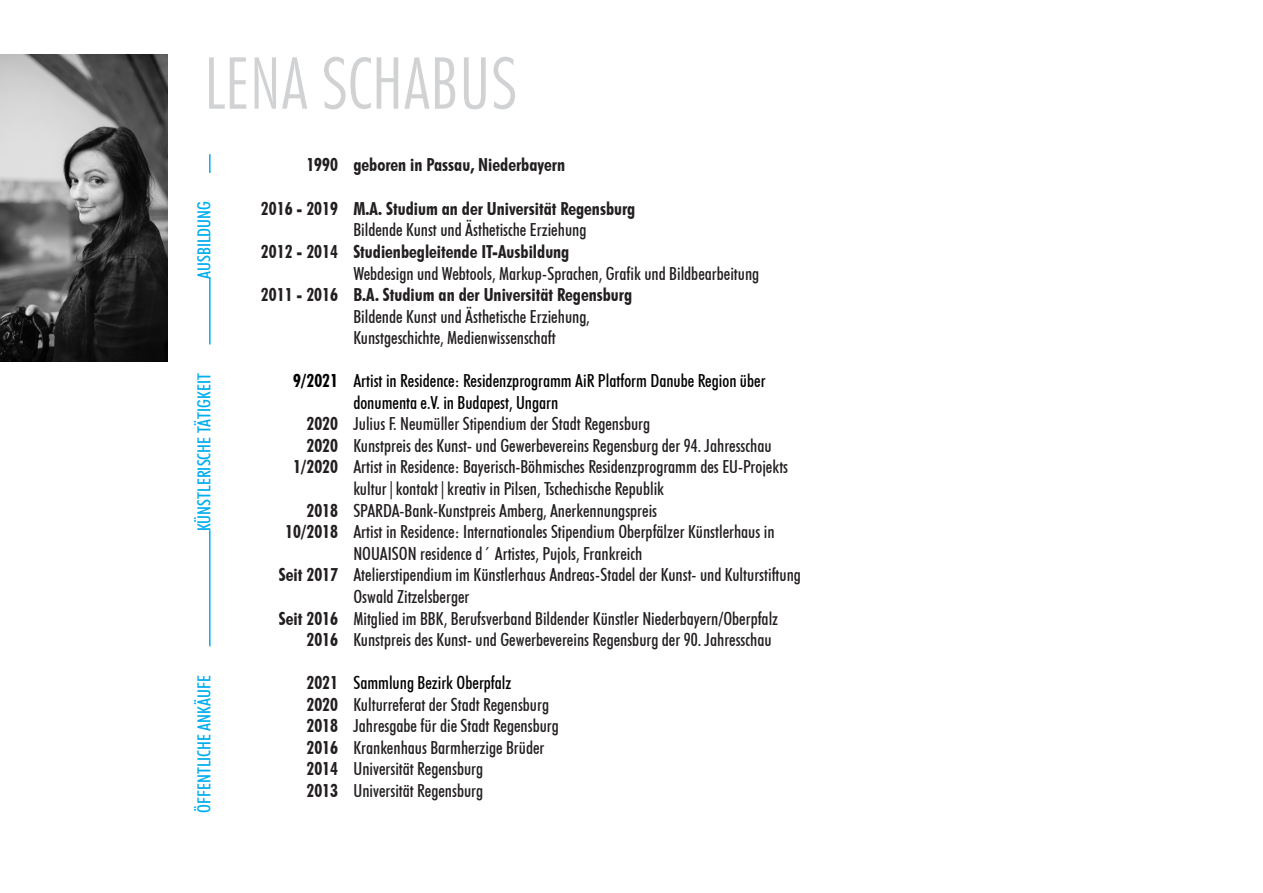
<style>
.page{position:relative;width:1263px;height:893px;background:#fff}
.page>*{position:absolute;margin:0;border:0;box-sizing:border-box;transform-origin:0 0}
.t1{font:300 condensed 72px "Futura BT";color:#d1d2d4}
.t2{font:500 condensed 18px/21.6px "Futura BT";color:#231f20}
.t3{font:700 condensed 18px/21.6px "Futura BT";color:#231f20}
.t4{font:500 condensed 18px/21.6px "Futura BT";color:#000}
.t5{font:500 condensed 18px "Futura BT";color:#00aeef}
.t6{font:700 condensed 18px "Futura BT";color:#000}
</style>
<div class="page">
<hr style="left:209px;top:278px;width:2px;height:66px;background:#00aeef">
<svg style="left:209px;top:154px;width:2px;height:19px"></svg>
<hr style="left:209px;top:530px;width:2px;height:116px;background:#00aeef">
<img style="left:0;top:54px;width:168px;height:307px">
<p class="t1" style="left:204px;top:39px;width:315px">LENA SCHABUS</p>
<p class="t3" style="left:306px;top:154px;width:33px">1990</p>
<p class="t3" style="left:353px;top:154px;width:213px">geboren in Passau, Niederbayern</p>
<p class="t5" style="left:193px;top:279px;width:79px;rotate:-90deg">AUSBILDUNG</p>
<p class="t3" style="left:261px;top:197px;width:79px">2016 - 2019</p>
<p class="t3" style="left:261px;top:241px;width:79px">2012 - 2014</p>
<p class="t3" style="left:261px;top:284px;width:79px">2011 - 2016</p>
<p class="t3" style="left:353px;top:197px;width:284px">M.A. Studium an der Universität Regensburg</p>
<p class="t2" style="left:353px;top:219px;width:234px">Bildende Kunst und Ästhetische Erziehung</p>
<p class="t3" style="left:353px;top:241px;width:218px">Studienbegleitende IT-Ausbildung</p>
<p class="t2" style="left:353px;top:262px;width:407px">Webdesign und Webtools, Markup-Sprachen, Grafik und Bildbearbeitung</p>
<p class="t3" style="left:353px;top:284px;width:280px">B.A. Studium an der Universität Regensburg</p>
<p class="t2" style="left:353px;top:305px;width:238px">Bildende Kunst und Ästhetische Erziehung,</p>
<p class="t2" style="left:353px;top:327px;width:204px">Kunstgeschichte, Medienwissenschaft</p>
<p class="t5" style="left:193px;top:531px;width:160px;rotate:-90deg">KÜNSTLERISCHE TÄTIGKEIT</p>
<p class="t6" style="left:293px;top:370px;width:47px">9/2021</p>
<p class="t3" style="left:306px;top:413px;width:33px">2020</p>
<p class="t3" style="left:306px;top:434px;width:33px">2020</p>
<p class="t3" style="left:293px;top:456px;width:47px">1/2020</p>
<p class="t3" style="left:306px;top:499px;width:33px">2018</p>
<p class="t3" style="left:285px;top:521px;width:55px">10/2018</p>
<p class="t3" style="left:279px;top:564px;width:61px">Seit 2017</p>
<p class="t3" style="left:279px;top:607px;width:61px">Seit 2016</p>
<p class="t3" style="left:306px;top:629px;width:33px">2016</p>
<p class="t4" style="left:353px;top:370px;width:414px">Artist in Residence: Residenzprogramm AiR Platform Danube Region über donumenta e.V. in Budapest, Ungarn</p>
<p class="t2" style="left:353px;top:413px;width:298px">Julius F. Neumüller Stipendium der Stadt Regensburg</p>
<p class="t2" style="left:353px;top:434px;width:420px">Kunstpreis des Kunst- und Gewerbevereins Regensburg der 94. Jahresschau</p>
<p class="t2" style="left:353px;top:456px;width:436px">Artist in Residence: Bayerisch-Böhmisches Residenzprogramm des EU-Projekts kultur|kontakt|kreativ in Pilsen, Tschechische Republik</p>
<p class="t2" style="left:353px;top:499px;width:305px">SPARDA-Bank-Kunstpreis Amberg, Anerkennungspreis</p>
<p class="t2" style="left:353px;top:521px;width:423px">Artist in Residence: Internationales Stipendium Oberpfälzer Künstlerhaus in<br>NOUAISON residence d´ Artistes, Pujols, Frankreich</p>
<p class="t2" style="left:353px;top:564px;width:449px">Atelierstipendium im Künstlerhaus Andreas-Stadel der Kunst- und Kulturstiftung<br>Oswald Zitzelsberger</p>
<p class="t2" style="left:353px;top:607px;width:426px">Mitglied im BBK, Berufsverband Bildender Künstler Niederbayern/Oberpfalz</p>
<p class="t2" style="left:353px;top:629px;width:420px">Kunstpreis des Kunst- und Gewerbevereins Regensburg der 90. Jahresschau</p>
<p class="t5" style="left:193px;top:813px;width:139px;rotate:-90deg">ÖFFENTLICHE ANKÄUFE</p>
<p class="t4" style="left:353px;top:672px;width:159px">Sammlung Bezirk Oberpfalz</p>
<p class="t3" style="left:306px;top:672px;width:33px">2021</p>
<p class="t3" style="left:306px;top:693px;width:33px">2020<br>2018</p>
<p class="t3" style="left:306px;top:736px;width:33px">2016</p>
<p class="t3" style="left:306px;top:758px;width:33px">2014</p>
<p class="t3" style="left:306px;top:780px;width:33px">2013</p>
<p class="t2" style="left:353px;top:693px;width:207px">Kulturreferat der Stadt Regensburg<br>Jahresgabe für die Stadt Regensburg</p>
<p class="t2" style="left:353px;top:736px;width:192px">Krankenhaus Barmherzige Brüder</p>
<p class="t2" style="left:353px;top:758px;width:131px">Universität Regensburg</p>
<p class="t2" style="left:353px;top:780px;width:131px">Universität Regensburg</p>
</div>
